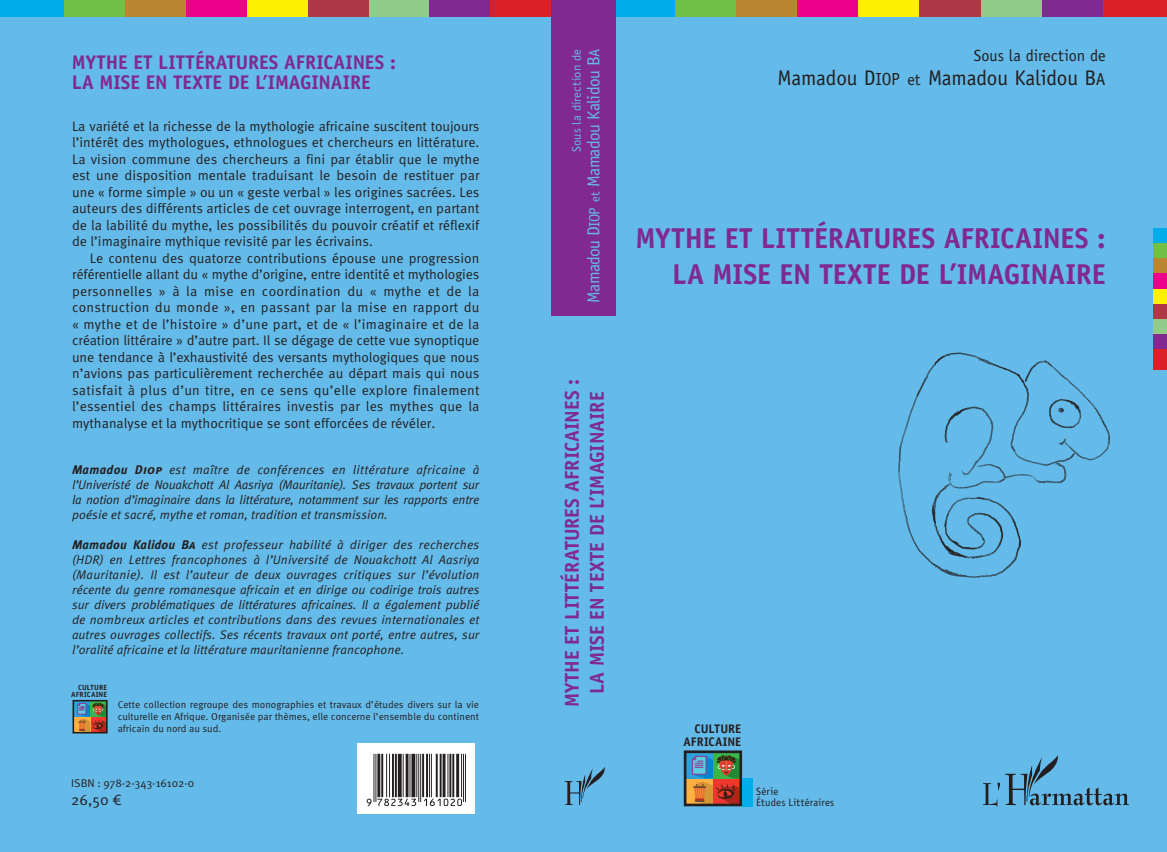
<style>
.page{position:relative;width:1167px;height:852px;background:#fff}
.page>*{position:absolute;margin:0;border:0;box-sizing:border-box;transform-origin:0 0}
.t1{font:700 28.75px/36.2px "Officina Sans Std";color:#802990;text-align:right}
.t2{font:21.25px "Officina Sans Std";letter-spacing:-.01em;color:#231f20}
.t3{font:700 20px/25px "Officina Sans Std";color:#802990;text-align:center}
.t4{font:700 19.75px/20.8px "Officina Sans Std";letter-spacing:.005em;color:#802990}
.t5{font:17.5px "Officina Sans Std";letter-spacing:-.04em;color:#64bae9}
.t6{font:16.25px "Officina Sans Std";color:#231f20}
.t7{font:15px "Meta Pro";color:#231f20}
.t8{font:13.75px/16.5px "Meta Pro";color:#231f20;text-align:justify}
.t9{font:italic 12.5px/15px "Meta Pro";color:#231f20;text-align:justify}
.t10{font:12.5px "Officina Sans Std";letter-spacing:.005em;color:#64bae9}
.t11{font:700 12.5px "Officina Sans Std";letter-spacing:.005em;color:#231f20}
.t12{font:11.25px "Meta Pro";color:#231f20}
.t13{font:10.62px "Officina Sans Std";letter-spacing:.015em;color:#231f20}
.t14{font:10px/12px "Meta Pro";color:#231f20;text-align:justify}
.t15{font:700 7.5px "Officina Sans Std";letter-spacing:.025em;color:#231f20}
.s1{font-size:14.88px}
.s2{font-size:12.5px}
.s3{font-size:17.5px}
.s4{font-size:16.25px}
.s5{font-weight:700}
</style>
<div class="page">
<div style="left:0;top:0;width:1166px;height:851px;background:#64bae9"></div>
<div style="left:357px;top:742px;width:118px;height:71px;background:#fff"></div>
<svg style="left:982px;top:755px;width:146px;height:51px"></svg>
<svg style="left:564px;top:767px;width:41px;height:38px"></svg>
<div style="left:614px;top:0;width:61px;height:16px;background:#00adea"></div>
<div style="left:675px;top:0;width:61px;height:16px;background:#71bf44"></div>
<div style="left:736px;top:0;width:61px;height:16px;background:#ba8632"></div>
<div style="left:797px;top:0;width:61px;height:16px;background:#ed028c"></div>
<div style="left:858px;top:0;width:61px;height:16px;background:#fff101"></div>
<div style="left:919px;top:0;width:61px;height:16px;background:#ae3946"></div>
<div style="left:980px;top:0;width:62px;height:16px;background:#91cc8a"></div>
<div style="left:1041px;top:0;width:62px;height:16px;background:#802990"></div>
<div style="left:1102px;top:0;width:64px;height:16px;background:#da2128"></div>
<div style="left:0;top:0;width:65px;height:16px;background:#00adea"></div>
<div style="left:65px;top:0;width:61px;height:16px;background:#71bf44"></div>
<div style="left:126px;top:0;width:61px;height:16px;background:#ba8632"></div>
<div style="left:186px;top:0;width:61px;height:16px;background:#ed028c"></div>
<div style="left:247px;top:0;width:61px;height:16px;background:#fff101"></div>
<div style="left:308px;top:0;width:61px;height:16px;background:#ae3946"></div>
<div style="left:369px;top:0;width:61px;height:16px;background:#91cc8a"></div>
<div style="left:430px;top:0;width:61px;height:16px;background:#802990"></div>
<div style="left:490px;top:0;width:64px;height:16px;background:#da2128"></div>
<div style="left:1153px;top:228px;width:13px;height:15px;background:#00adea"></div>
<div style="left:1153px;top:243px;width:13px;height:16px;background:#71bf44"></div>
<div style="left:1153px;top:258px;width:13px;height:16px;background:#ba8632"></div>
<div style="left:1153px;top:274px;width:13px;height:15px;background:#ed028c"></div>
<div style="left:1153px;top:289px;width:13px;height:15px;background:#fff101"></div>
<div style="left:1153px;top:304px;width:13px;height:15px;background:#ae3946"></div>
<div style="left:1153px;top:319px;width:13px;height:15px;background:#91cc8a"></div>
<div style="left:1153px;top:334px;width:13px;height:15px;background:#802990"></div>
<div style="left:1153px;top:349px;width:13px;height:20px;background:#da2128"></div>
<div style="left:686px;top:778px;width:26px;height:26px;background:#fbb03f"></div>
<div style="left:686px;top:751px;width:26px;height:27px;background:#2aa2db"></div>
<svg style="left:689px;top:754px;width:49px;height:48px;background:#8c765b"></svg>
<div style="left:683px;top:750px;width:59px;height:56px;border:3px solid #231f20"></div>
<div style="left:74px;top:716px;width:16px;height:16px;background:#fbb03f"></div>
<div style="left:74px;top:700px;width:16px;height:16px;background:#2aa2db"></div>
<svg style="left:76px;top:702px;width:29px;height:28px"></svg>
<div style="left:72px;top:699px;width:36px;height:34px;border:2px solid #231f20"></div>
<div style="left:551px;top:0;width:65px;height:316px;background:#802990"></div>
<div style="left:742px;top:777px;width:10px;height:28px;background:#00adea"></div>
<svg style="left:366px;top:753px;width:100px;height:52px"></svg>
<img style="left:898px;top:352px;width:213px;height:226px">
<p class="t4" style="left:72px;top:51px;width:325px">MYTHE ET LITTÉRATURES AFRICAINES :<br>LA MISE EN TEXTE DE L’IMAGINAIRE</p>
<p class="t6" style="left:973px;top:46px;width:133px">Sous la direction de</p>
<p class="t10" style="left:569px;top:152px;width:104px;rotate:-90deg">Sous la direction de</p>
<p class="t5" style="left:583px;top:302px;width:255px;rotate:-90deg">Mamadou D<span class="s1">iop</span> <span class="s2">et</span> Mamadou Kalidou B<span class="s1">a</span></p>
<p class="t2" style="left:777px;top:65px;width:329px">Mamadou D<span class="s3">iop</span> <span class="s4">et</span> Mamadou Kalidou B<span class="s3">a</span></p>
<p class="t8" style="left:72px;top:118px;width:409px">La variété et la richesse de la mythologie africaine suscitent toujours l’intérêt des mythologues, ethnologues et chercheurs en littérature.<br>La vision commune des chercheurs a fini par établir que le mythe est une disposition mentale traduisant le besoin de restituer par une « forme simple » ou un « geste verbal » les origines sacrées. Les auteurs des différents articles de cet ouvrage interrogent, en partant de la labilité du mythe, les possibilités du pouvoir créatif et réflexif de l’imaginaire mythique revisité par les écrivains.</p>
<p class="t8" style="left:72px;top:250px;width:409px;text-indent:18px">Le contenu des quatorze contributions épouse une progression référentielle allant du « mythe d’origine, entre identité et mythologies personnelles » à la mise en coordination du « mythe et de la construction du monde », en passant par la mise en rapport du « mythe et de l’histoire » d’une part, et de « l’imaginaire et de la création littéraire » d’autre part. Il se dégage de cette vue synoptique une tendance à l’exhaustivité des versants mythologiques que nous n’avions pas particulièrement recherchée au départ mais qui nous satisfait à plus d’un titre, en ce sens qu’elle explore finalement l’essentiel des champs littéraires investis par les mythes que la mythanalyse et la mythocritique se sont efforcées de révéler.</p>
<p class="t9" style="left:72px;top:462px;width:409px"><span class="s5">Mamadou Diop</span> est maître de conférences en littérature africaine à l’Univeristé de Nouakchott Al Aasriya (Mauritanie). Ses travaux portent sur la notion d’imaginaire dans la littérature, notamment sur les rapports entre poésie et sacré, mythe et roman, tradition et transmission.</p>
<p class="t9" style="left:72px;top:537px;width:409px"><span class="s5">Mamadou Kalidou Ba</span> est professeur habilité à diriger des recherches (HDR) en Lettres francophones à l’Université de Nouakchott Al Aasriya (Mauritanie). Il est l’auteur de deux ouvrages critiques sur l’évolution récente du genre romanesque africain et en dirige ou codirige trois autres sur divers problématiques de littératures africaines. Il a également publié de nombreux articles et contributions dans des revues internationales et autres ouvrages collectifs. Ses récents travaux ont porté, entre autres, sur l’oralité africaine et la littérature mauritanienne francophone.</p>
<p class="t1" style="left:635px;top:219px;width:471px">MYTHE ET LITTÉRATURES AFRICAINES :<br>LA MISE EN TEXTE DE L’IMAGINAIRE</p>
<p class="t3" style="left:559px;top:707px;width:330px;rotate:-90deg">MYTHE ET LITTÉRATURES AFRICAINES :<br>LA MISE EN TEXTE DE L’IMAGINAIRE</p>
<p class="t15" style="left:78px;top:682px;width:30px">CULTURE</p>
<p class="t15" style="left:71px;top:689px;width:37px">AFRICAINE</p>
<p class="t14" style="left:118px;top:698px;width:363px">Cette collection regroupe des monographies et travaux d’études divers sur la vie culturelle en Afrique. Organisée par thèmes, elle concerne l’ensemble du continent africain du nord au sud.</p>
<p class="t11" style="left:694px;top:721px;width:48px">CULTURE</p>
<p class="t11" style="left:683px;top:733px;width:59px">AFRICAINE</p>
<p class="t12" style="left:71px;top:775px;width:124px">ISBN : 978-2-343-16102-0</p>
<p class="t7" style="left:71px;top:790px;width:52px">26,50 €</p>
<p class="t13" style="left:756px;top:785px;width:24px">Série</p>
<p class="t13" style="left:756px;top:796px;width:80px">Études Littéraires</p>
</div>
